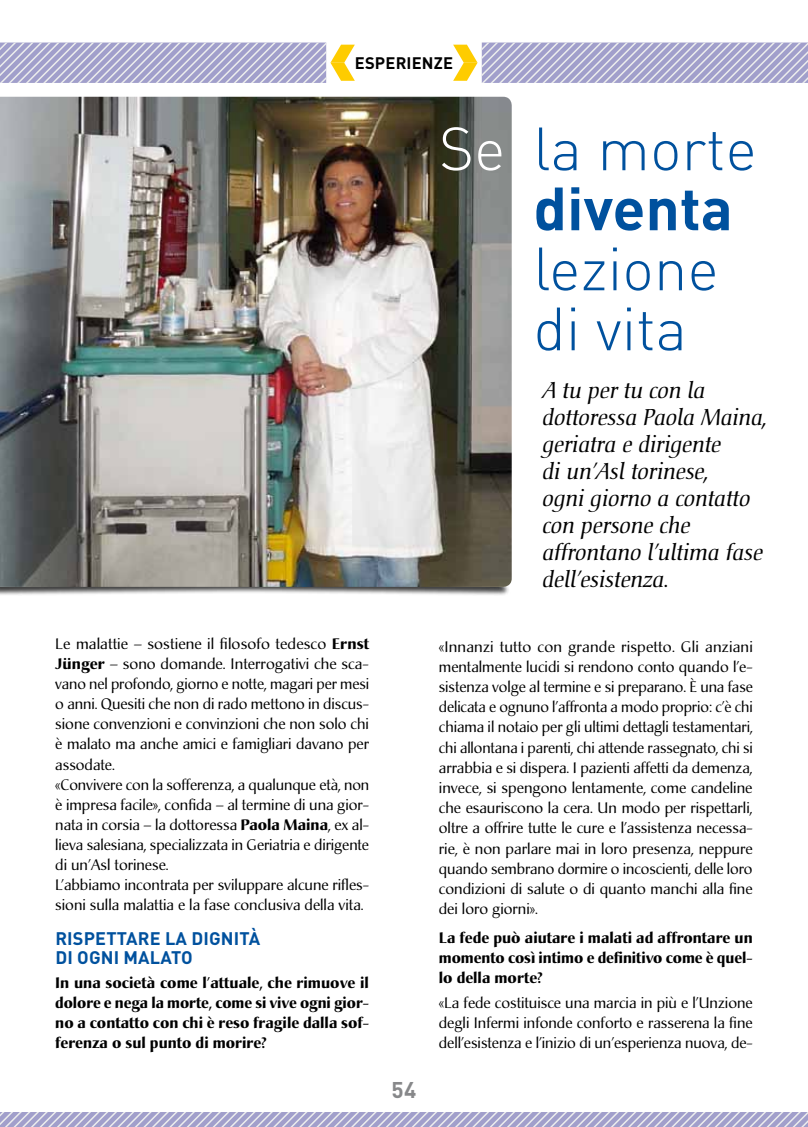
<style>
.page{position:relative;width:808px;height:1127px;background:#fff}
.page>*{position:absolute;margin:0;border:0;box-sizing:border-box;transform-origin:0 0}
.t1{font:300 60px/60px "DIN Pro";color:#00519e}
.t2{font:italic 22.5px/27px "Christiana";color:#000}
.t3{font:700 22.5px "DIN Pro";color:#87888a}
.t4{font:700 18px/18.6px "DIN Pro";letter-spacing:.01em;color:#00519e}
.t5{font:700 16.5px "DIN Pro";letter-spacing:.01em;color:#000}
.t6{font:15px/20.2px "Christiana";color:#000;text-align:justify}
.t7{font:700 15px/20.1px "Christiana";color:#000;text-align:justify}
.s1{font-weight:700}
.s2{color:#fff}
</style>
<div class="page">
<div style="left:0;top:367px;width:510px;height:229px;background:#000;opacity:.75"></div>
<img style="left:0;top:97px;width:512px;height:490px">
<svg style="left:0;top:1112px;width:808px;height:15px;background:#b3b1d3"></svg>
<svg style="left:0;top:43px;width:355px;height:40px;background:#b9b6cd"></svg>
<svg style="left:453px;top:43px;width:355px;height:40px;background:#b9b6ce"></svg>
<p class="t5" style="left:355px;top:52px;width:100px">ESPERIENZE</p>
<p class="t6" style="left:55px;top:634px;width:315px;text-align:left">Le malattie – sostiene il filosofo tedesco <span class="s1">Ernst Jünger</span> – sono domande. Interrogativi che sca&shy;vano nel profondo, giorno e notte, magari per mesi o anni. Quesiti che non di rado mettono in discus&shy;sione convenzioni e convinzioni che non solo chi è malato ma anche amici e famigliari davano per assodate.<br>«Convivere con la sofferenza, a qualunque età, non è impresa facile», confida – al termine di una gior&shy;nata in corsia – la dottoressa <span class="s1">Paola Maina</span>, ex al&shy;lieva salesiana, specializzata in Geriatria e dirigente di un’Asl torinese.<br>L’abbiamo incontrata per sviluppare alcune rifles&shy;sioni sulla malattia e la fase conclusiva della vita.</p>
<p class="t4" style="left:55px;top:929px;width:206px">RISPETTARE LA DIGNITÀ<br>DI OGNI MALATO</p>
<p class="t7" style="left:55px;top:973px;width:315px">In una società come l’attuale, che rimuove il dolore e nega la morte, come si vive ogni gior&shy;no a contatto con chi è reso fragile dalla sof&shy;ferenza o sul punto di morire?</p>
<h2 class="t3" style="left:392px;top:1075px;width:26px">54</h2>
<h1 class="t1" style="left:533px;top:116px;width:225px;text-indent:-94px"><span class="s2">Se</span> la morte<br><span class="s1">DIVENTA</span></h1>
<h1 class="t1" style="left:533px;top:236px;width:187px">lezione di vita</h1>
<h2 class="t2" style="left:543px;top:377px;width:226px">A tu per tu con la dottoressa Paola Maina, geriatra e dirigente<br>di un’Asl torinese,<br>ogni giorno a contatto con persone che affrontano l’ultima fase dell’esistenza.</h2>
<p class="t6" style="left:439px;top:636px;width:315px">«Innanzi tutto con grande rispetto. Gli anziani mentalmente lucidi si rendono conto quando l’e&shy;sistenza volge al termine e si preparano. È una fase delicata e ognuno l’affronta a modo proprio: c’è chi chiama il notaio per gli ultimi dettagli testamentari, chi allontana i parenti, chi attende rassegnato, chi si arrabbia e si dispera. I pazienti affetti da demenza, invece, si spengono lentamente, come candeline che esauriscono la cera. Un modo per rispettarli, oltre a offrire tutte le cure e l’assistenza necessa&shy;rie, è non parlare mai in loro presenza, neppure quando sembrano dormire o incoscienti, delle loro condizioni di salute o di quanto manchi alla fine dei loro giorni».</p>
<p class="t7" style="left:439px;top:928px;width:315px">La fede può aiutare i malati ad affrontare un momento così intimo e definitivo come è quel&shy;lo della morte?</p>
<p class="t6" style="left:439px;top:993px;width:315px">«La fede costituisce una marcia in più e l’Unzione degli Infermi infonde conforto e rasserena la fine dell’esistenza e l’inizio di un’esperienza nuova, de-</p>
</div>
